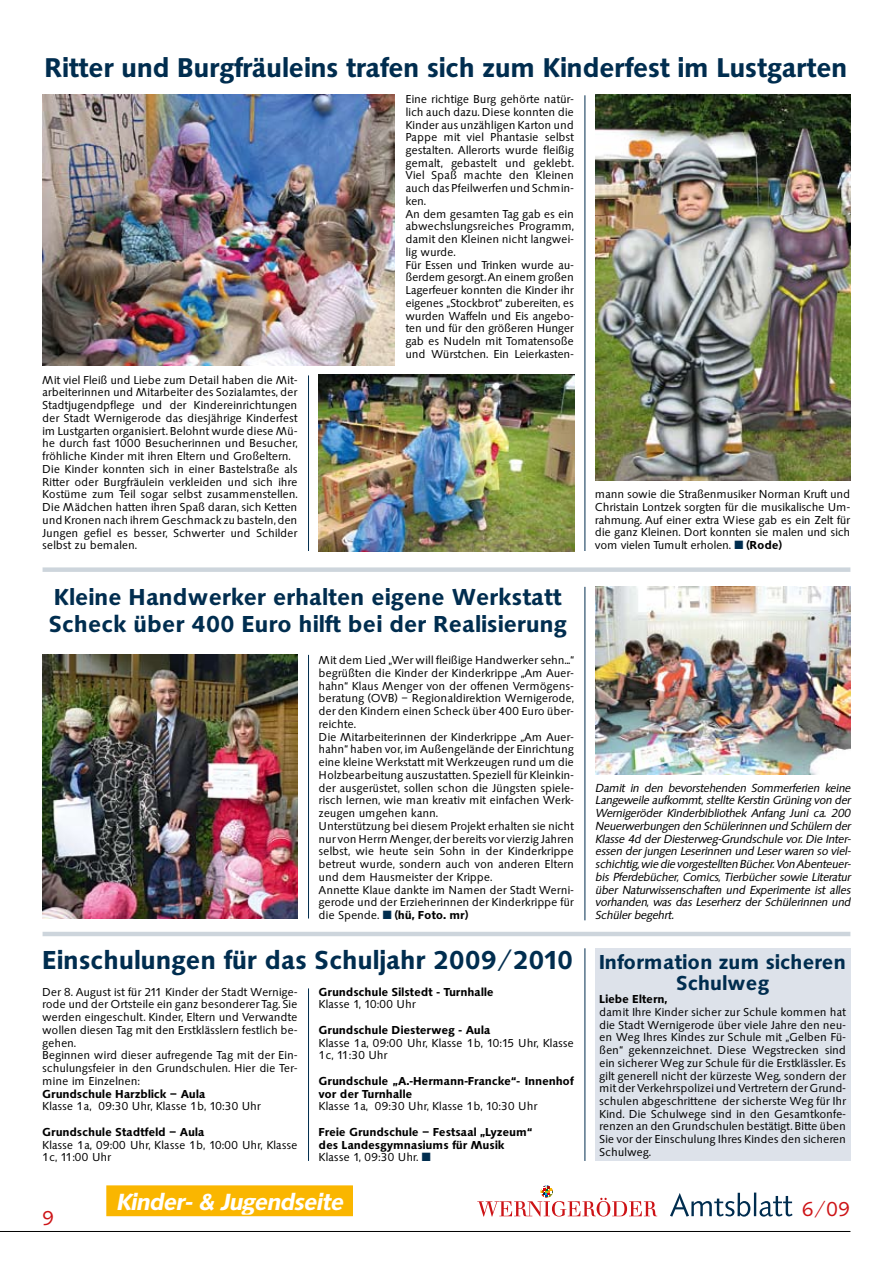
<style>
.page{position:relative;width:893px;height:1263px;background:#fff}
.page>*{position:absolute;margin:0;border:0;box-sizing:border-box;transform-origin:0 0}
.t1{font:600 28.2px "Saxony";letter-spacing:-.01em;color:#002d4f}
.t2{font:600 27px "Saxony";color:#002d4f}
.t3{font:600 24px/27px "Saxony";color:#002d4f}
.t4{font:italic 600 22.5px "Saxony";color:#fff}
.t5{font:600 21px "Saxony";color:#002d4f}
.t6{font:21px "Saxony";color:#cd1316}
.t7{font:12px/12.8px "Saxony";color:#000}
.t8{font:600 12px/12.8px "Saxony";color:#000}
.t9{font:italic 11.25px/12.8px "Saxony";color:#000;text-align:justify}
.s1{color:#002d4f}
.s2{font-weight:600}
.s3{font-size:21px}
.s4{font-weight:400}
</style>
<div class="page">
<hr style="left:0;top:1231px;width:850px;height:1px;background:#000">
<svg style="left:477px;top:1185px;width:180px;height:31px"></svg>
<svg style="left:670px;top:1192px;width:122px;height:24px"></svg>
<hr style="left:585px;top:95px;width:1px;height:456px;background:#002d4f">
<hr style="left:585px;top:587px;width:1px;height:333px;background:#002d4f">
<hr style="left:308px;top:375px;width:1px;height:176px;background:#002d4f">
<hr style="left:308px;top:655px;width:1px;height:263px;background:#002d4f">
<div style="left:43px;top:567px;width:807px;height:5px;background:#cdd5dc"></div>
<hr style="left:43px;top:932px;width:807px;height:4px;background:#cdd5dc">
<img style="left:43px;top:95px;width:351px;height:271px">
<img style="left:43px;top:655px;width:255px;height:263px">
<img style="left:595px;top:587px;width:255px;height:187px">
<img style="left:319px;top:375px;width:255px;height:176px">
<img style="left:595px;top:94px;width:255px;height:386px">
<hr style="left:585px;top:948px;width:1px;height:213px;background:#002d4f">
<hr style="left:308px;top:988px;width:1px;height:173px;background:#002d4f">
<div style="left:595px;top:948px;width:255px;height:213px;background:#dde2ea"></div>
<div style="left:107px;top:1186px;width:245px;height:29px;background:#fab600"></div>
<div style="left:106px;top:1185px;width:247px;height:31px;border:2px solid #fab600"></div>
<h1 class="t1" style="left:45px;top:52px;width:804px">Ritter und Burgfräuleins trafen sich zum Kinderfest im Lustgarten</h1>
<p class="t7" style="left:43px;top:373px;width:257px">Mit viel Fleiß und Liebe zum Detail haben die Mit&shy;arbeiterinnen und Mitarbeiter des Sozialamtes, der Stadtjugendpflege und der Kindereinrichtungen der Stadt Wernigerode das diesjährige Kinderfest im Lustgarten organisiert. Belohnt wurde diese Mü&shy;he durch fast 1000 Besucherinnen und Besucher, fröhliche Kinder mit ihren Eltern und Großeltern.<br>Die Kinder konnten sich in einer Bastelstraße als Ritter oder Burgfräulein verkleiden und sich ihre Kostüme zum Teil sogar selbst zusammenstellen.<br>Die Mädchen hatten ihren Spaß daran, sich Ketten und Kronen nach ihrem Geschmack zu basteln, den Jungen gefiel es besser, Schwerter und Schilder selbst zu bemalen.</p>
<p class="t7" style="left:406px;top:93px;width:170px">Eine richtige Burg gehörte natür&shy;lich auch dazu. Diese konnten die<br>Kinder aus unzähligen Karton und<br>Pappe mit viel Phantasie selbst gestalten. Allerorts wurde fleißig gemalt, gebastelt und geklebt.<br>Viel Spaß machte den Kleinen auch das Pfeilwerfen und Schmin&shy;ken.<br>An dem gesamten Tag gab es ein abwechslungsreiches Programm, damit den Kleinen nicht langwei&shy;lig wurde.<br>Für Essen und Trinken wurde au&shy;ßerdem gesorgt. An einem großen<br>Lagerfeuer konnten die Kinder ihr eigenes „Stockbrot“ zubereiten, es wurden Waffeln und Eis angebo&shy;ten und für den größeren Hunger gab es Nudeln mit Tomatensoße und Würstchen. Ein Leierkasten-</p>
<h3 class="t3" style="left:49px;top:584px;width:520px">Kleine Handwerker erhalten eigene Werkstatt<br>Scheck über 400 Euro hilft bei der Realisierung</h3>
<p class="t7" style="left:319px;top:654px;width:257px">Mit dem Lied „Wer will fleißige Handwerker sehn...“ begrüßten die Kinder der Kinderkrippe „Am Auer&shy;hahn“ Klaus Menger von der offenen Vermögens&shy;beratung (OVB) – Regionaldirektion Wernigerode, der den Kindern einen Scheck über 400 Euro über&shy;reichte.<br>Die Mitarbeiterinnen der Kinderkrippe „Am Auer&shy;hahn“ haben vor, im Außengelände der Einrichtung eine kleine Werkstatt mit Werkzeugen rund um die Holzbearbeitung auszustatten. Speziell für Kleinkin&shy;der ausgerüstet, sollen schon die Jüngsten spiele&shy;risch lernen, wie man kreativ mit einfachen Werk&shy;zeugen umgehen kann.<br>Unterstützung bei diesem Projekt erhalten sie nicht nur von Herrn Menger, der bereits vor vierzig Jahren selbst, wie heute sein Sohn in der Kinderkrippe betreut wurde, sondern auch von anderen Eltern und dem Hausmeister der Krippe.<br>Annette Klaue dankte im Namen der Stadt Werni&shy;gerode und der Erzieherinnen der Kinderkrippe für die Spende. <span class="s1">■</span> <span class="s2">(hü, Foto. mr)</span></p>
<p class="t7" style="left:595px;top:488px;width:257px;text-align:justify">mann sowie die Straßenmusiker Norman Kruft und Christain Lontzek sorgten für die musikalische Um&shy;rahmung. Auf einer extra Wiese gab es ein Zelt für die ganz Kleinen. Dort konnten sie malen und sich vom vielen Tumult erholen. <span class="s1">■</span> <span class="s2">(Rode)</span></p>
<p class="t9" style="left:595px;top:781px;width:257px">Damit in den bevorstehenden Sommerferien keine Langeweile aufkommt, stellte Kerstin Grüning von der Wernigeröder Kinderbibliothek Anfang Juni ca. 200<br>Neuerwerbungen den Schülerinnen und Schülern der Klasse 4d der Diesterweg-Grundschule vor. Die Inter&shy;essen der jungen Leserinnen und Leser waren so viel&shy;schichtig, wie die vorgestellten Bücher. Von Abenteuer&shy;bis Pferdebücher, Comics, Tierbücher sowie Literatur über Naturwissenschaften und Experimente ist alles vorhanden, was das Leserherz der Schülerinnen und Schüler begehrt.</p>
<h2 class="t2" style="left:43px;top:945px;width:805px">Einschulungen für das Schuljahr 2009/2010 <span class="s3">Information zum sicheren</span></h2>
<h3 class="t5" style="left:676px;top:971px;width:95px">Schulweg</h3>
<p class="t8" style="left:600px;top:993px;width:69px">Liebe Eltern,</p>
<p class="t7" style="left:600px;top:1005px;width:248px;text-align:justify">damit Ihre Kinder sicher zur Schule kommen hat die Stadt Wernigerode über viele Jahre den neu&shy;en Weg Ihres Kindes zur Schule mit „Gelben Fü&shy;ßen“ gekennzeichnet. Diese Wegstrecken sind ein sicherer Weg zur Schule für die Erstklässler. Es gilt generell nicht der kürzeste Weg, sondern der mit der Verkehrspolizei und Vertretern der Grund&shy;schulen abgeschrittene der sicherste Weg für Ihr Kind. Die Schulwege sind in den Gesamtkonfe&shy;renzen an den Grundschulen bestätigt. Bitte üben Sie vor der Einschulung Ihres Kindes den sicheren Schulweg.</p>
<h3 class="t4" style="left:116px;top:1188px;width:228px">Kinder- &amp; Jugendseite</h3>
<p class="t7" style="left:43px;top:985px;width:257px">Der 8. August ist für 211 Kinder der Stadt Wernige&shy;rode und der Ortsteile ein ganz besonderer Tag. Sie werden eingeschult. Kinder, Eltern und Verwandte wollen diesen Tag mit den Erstklässlern festlich be&shy;gehen.<br>Beginnen wird dieser aufregende Tag mit der Ein&shy;schulungsfeier in den Grundschulen. Hier die Ter&shy;mine im Einzelnen:</p>
<p class="t8" style="left:43px;top:1087px;width:165px">Grundschule Harzblick – Aula</p>
<p class="t7" style="left:43px;top:1100px;width:220px">Klasse 1a, 09:30 Uhr, Klasse 1b, 10:30 Uhr</p>
<p class="t8" style="left:43px;top:1125px;width:164px">Grundschule Stadtfeld – Aula</p>
<p class="t7" style="left:43px;top:1138px;width:257px">Klasse 1a, 09:00 Uhr, Klasse 1b, 10:00 Uhr, Klasse<br>1c, 11:00 Uhr</p>
<p class="t8" style="left:319px;top:985px;width:176px">Grundschule Silstedt - Turnhalle</p>
<p class="t7" style="left:319px;top:998px;width:98px">Klasse 1, 10:00 Uhr</p>
<p class="t8" style="left:319px;top:1023px;width:173px">Grundschule Diesterweg - Aula</p>
<p class="t7" style="left:319px;top:1036px;width:257px">Klasse 1a, 09:00 Uhr, Klasse 1b, 10:15 Uhr, Klasse<br>1c, 11:30 Uhr</p>
<p class="t8" style="left:319px;top:1074px;width:257px">Grundschule „A.-Hermann-Francke“- Innenhof vor der Turnhalle</p>
<p class="t7" style="left:319px;top:1100px;width:220px">Klasse 1a, 09:30 Uhr, Klasse 1b, 10:30 Uhr</p>
<p class="t8" style="left:319px;top:1125px;width:215px">Freie Grundschule – Festsaal „Lyzeum“ des Landesgymnasiums für Musik<br><span class="s4">Klasse 1, 09:30 Uhr.</span> <span class="s1">■</span></p>
<h3 class="t6" style="left:802px;top:1197px;width:50px">6/09</h3>
<h3 class="t6" style="left:43px;top:1207px;width:14px">9</h3>
</div>
